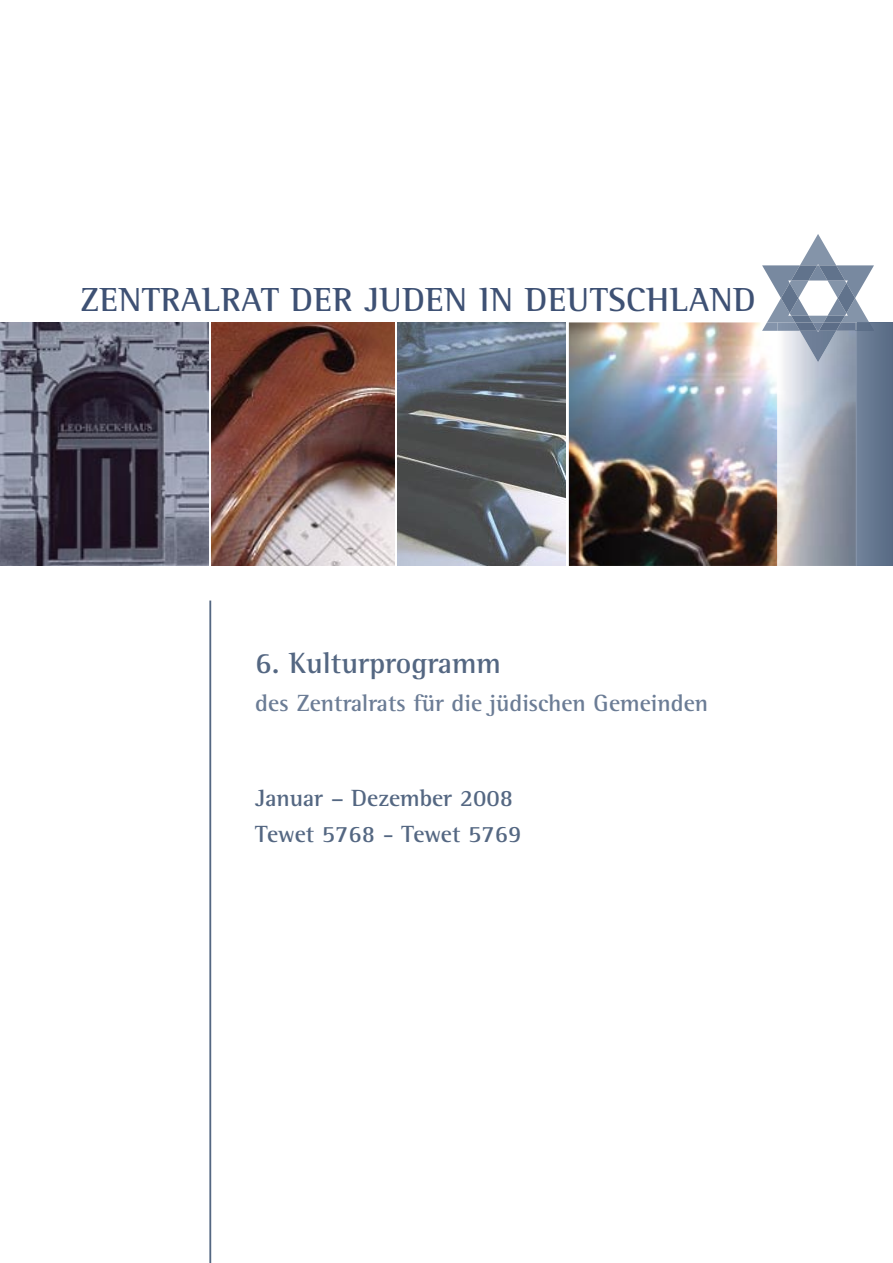
<style>
.page{position:relative;width:893px;height:1263px;background:#fff}
.page>*{position:absolute;margin:0;border:0;box-sizing:border-box;transform-origin:0 0}
.t1{font:700 34.2px "Rotis Semi Serif";letter-spacing:.02em;color:#3e5174}
.t2{font:700 30px "Rotis Semi Serif";color:#546782}
.t3{font:700 24px "Rotis Semi Serif";color:#6b7c95}
.t4{font:700 24px/36px "Rotis Semi Serif";color:#546782}
</style>
<div class="page">
<img style="left:569px;top:322px;width:193px;height:244px">
<hr style="left:209px;top:600px;width:2px;height:663px;background:#546782">
<img style="left:0;top:322px;width:209px;height:244px">
<svg style="left:762px;top:234px;width:131px;height:332px"></svg>
<img style="left:795px;top:322px;width:46px;height:9px">
<img style="left:212px;top:322px;width:182px;height:244px">
<img style="left:398px;top:322px;width:168px;height:244px">
<h1 class="t1" style="left:80px;top:279px;width:677px">ZENTRALRAT DER JUDEN IN DEUTSCHLAND</h1>
<p class="t2" style="left:255px;top:645px;width:247px">6. Kulturprogramm</p>
<p class="t3" style="left:255px;top:688px;width:455px">des Zentralrats für die jüdischen Gemeinden</p>
<p class="t4" style="left:255px;top:780px;width:268px">Januar – Dezember 2008<br>Tewet 5768 - Tewet 5769</p>
</div>
